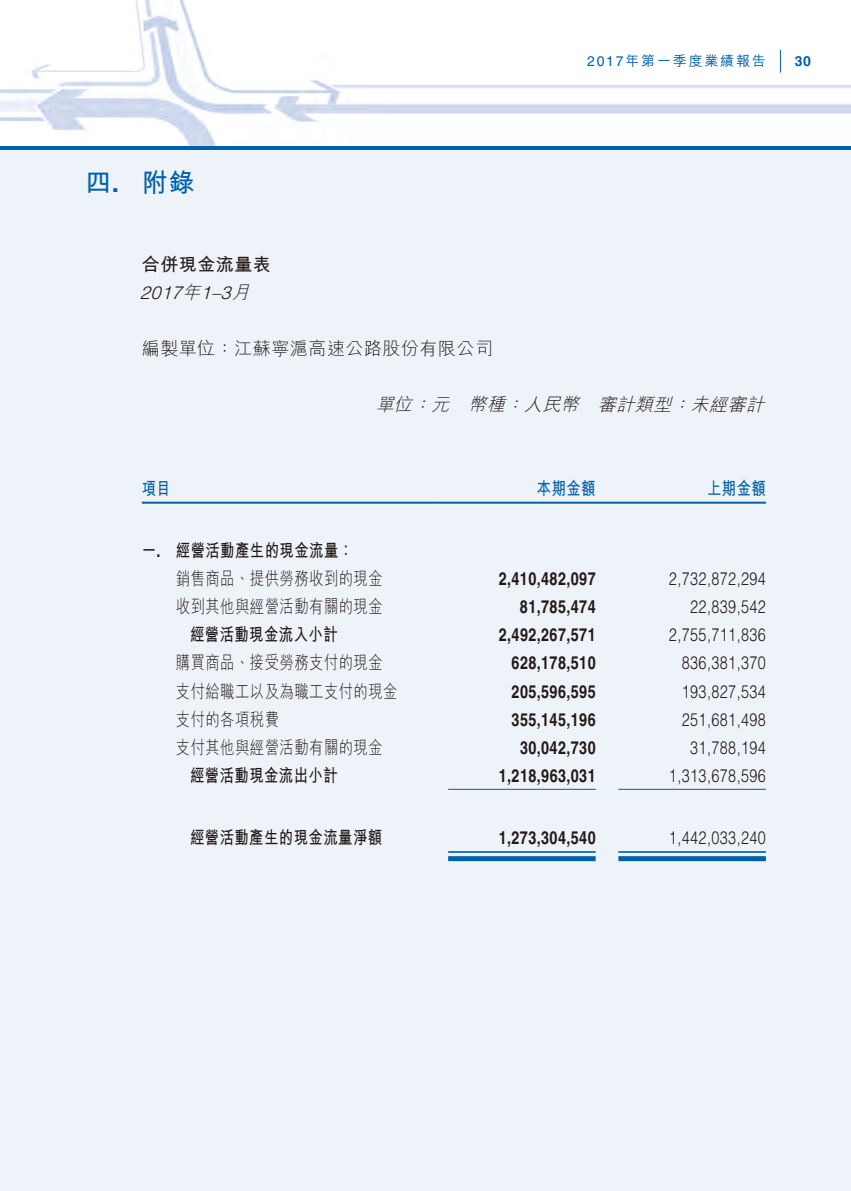
<style>
.page{position:relative;width:851px;height:1191px;background:#fff}
.page>*{position:absolute;margin:0;border:0;box-sizing:border-box;transform-origin:0 0}
.t1{font:700 26px "M Hei HK";color:#0060ab}
.t2{font:300 18px "Helvetica LT Std";letter-spacing:.03em;color:#231916;scale:.8 1}
.t3{font:700 18px "Helvetica LT Std";letter-spacing:.03em;color:#231916;scale:.8 1}
.t4{font:300 18px "M Hei HK";letter-spacing:.03em;color:#231916;scale:.8 1}
.t5{font:700 18px "M Hei HK";letter-spacing:.03em;color:#231916;scale:.8 1}
.t6{font:italic 300 18px "M Hei HK";color:#231916}
.t7{font:300 18px "M Hei HK";letter-spacing:.03em;color:#231916}
.t8{font:700 18px "M Hei HK";letter-spacing:.03em;color:#0060ab;scale:.8 1}
.t9{font:italic 300 18px "Helvetica LT Std";color:#231916}
.t10{font:700 18px "M Hei HK";letter-spacing:.03em;color:#231916}
.t11{font:500 14px "M Hei HK";letter-spacing:.13em;color:#0060ab}
.t12{font:700 14px "Helvetica LT Std";color:#0060ab}
.s1{font-family:"Helvetica LT Std";font-weight:400}
.s2{font-family:"Helvetica LT Std"}
.s3{font-family:"M Hei HK"}
</style>
<div class="page">
<img style="left:0;top:0;width:850px;height:146px">
<div style="left:0;top:146px;width:850px;height:6px;background:#0060ab"></div>
<svg style="left:780px;top:50px;width:1px;height:23px"></svg>
<div style="left:0;top:150px;width:850px;height:1041px;background:#eef2f9"></div>
<hr style="left:142px;top:501px;width:295px;height:2px;background:#0060ab">
<hr style="left:437px;top:501px;width:170px;height:2px;background:#0060ab">
<hr style="left:607px;top:501px;width:158px;height:2px;background:#0060ab">
<hr style="left:448px;top:789px;width:147px;height:1px;background:#0060ab">
<hr style="left:618px;top:789px;width:147px;height:1px;background:#0060ab">
<hr style="left:448px;top:851px;width:147px;height:2px;background:#0060ab">
<div style="left:448px;top:856px;width:147px;height:5px;background:#0060ab"></div>
<hr style="left:618px;top:851px;width:147px;height:2px;background:#0060ab">
<div style="left:618px;top:856px;width:147px;height:5px;background:#0060ab"></div>
<p class="t11" style="left:587px;top:51px;width:180px"><span class="s1">2017</span>年第一季度業績報告</p>
<p class="t12" style="left:794px;top:52px;width:17px">30</p>
<h1 class="t1" style="left:85px;top:163px;width:35px">四<span class="s2">.</span></h1>
<h1 class="t1" style="left:142px;top:163px;width:54px">附錄</h1>
<p class="t10" style="left:142px;top:252px;width:131px">合併現金流量表</p>
<p class="t9" style="left:200px;top:282px;width:55px"><span class="s3">月</span>3–1</p>
<p class="t6" style="left:182px;top:283px;width:24px">年</p>
<p class="t9" style="left:140px;top:282px;width:49px">2017</p>
<p class="t7" style="left:142px;top:339px;width:353px">編製單位：江蘇寧滬高速公路股份有限公司</p>
<p class="t6" style="left:375px;top:395px;width:43px">單位</p>
<p class="t6" style="left:431px;top:395px;width:24px">元</p>
<p class="t6" style="left:413px;top:395px;width:24px">：</p>
<p class="t6" style="left:468px;top:395px;width:43px">幣種</p>
<p class="t6" style="left:524px;top:395px;width:61px">人民幣</p>
<p class="t6" style="left:505px;top:395px;width:24px">：</p>
<p class="t6" style="left:598px;top:395px;width:80px">審計類型</p>
<p class="t6" style="left:690px;top:395px;width:80px">未經審計</p>
<p class="t6" style="left:672px;top:395px;width:24px">：</p>
<p class="t8" style="left:142px;top:476px;width:38px">項目</p>
<p class="t5" style="left:142px;top:538px;width:25px">一<span class="s2">.</span></p>
<p class="t5" style="left:176px;top:538px;width:223px">經營活動產生的現金流量：</p>
<p class="t4" style="left:176px;top:569px;width:260px">銷售商品、提供勞務收到的現金</p>
<p class="t4" style="left:176px;top:597px;width:260px">收到其他與經營活動有關的現金</p>
<p class="t5" style="left:190px;top:622px;width:186px">經營活動現金流入小計</p>
<p class="t4" style="left:176px;top:653px;width:260px">購買商品、接受勞務支付的現金</p>
<p class="t4" style="left:176px;top:681px;width:279px">支付給職工以及為職工支付的現金</p>
<p class="t4" style="left:176px;top:709px;width:131px">支付的各項稅費</p>
<p class="t4" style="left:176px;top:737px;width:260px">支付其他與經營活動有關的現金</p>
<p class="t5" style="left:190px;top:762px;width:186px">經營活動現金流出小計</p>
<p class="t5" style="left:190px;top:824px;width:242px">經營活動產生的現金流量淨額</p>
<p class="t8" style="left:536px;top:476px;width:75px">本期金額</p>
<p class="t8" style="left:707px;top:476px;width:75px">上期金額</p>
<p class="t3" style="left:498px;top:568px;width:123px">2,410,482,097</p>
<p class="t2" style="left:668px;top:568px;width:123px">2,732,872,294</p>
<p class="t3" style="left:520px;top:596px;width:96px">81,785,474</p>
<p class="t2" style="left:690px;top:596px;width:96px">22,839,542</p>
<p class="t3" style="left:498px;top:624px;width:123px">2,492,267,571</p>
<p class="t2" style="left:668px;top:624px;width:123px">2,755,711,836</p>
<p class="t3" style="left:511px;top:652px;width:107px">628,178,510</p>
<p class="t2" style="left:681px;top:652px;width:107px">836,381,370</p>
<p class="t3" style="left:511px;top:680px;width:107px">205,596,595</p>
<p class="t2" style="left:681px;top:680px;width:107px">193,827,534</p>
<p class="t3" style="left:511px;top:708px;width:107px">355,145,196</p>
<p class="t2" style="left:681px;top:708px;width:107px">251,681,498</p>
<p class="t3" style="left:520px;top:736px;width:96px">30,042,730</p>
<p class="t2" style="left:690px;top:736px;width:96px">31,788,194</p>
<p class="t3" style="left:498px;top:764px;width:123px">1,218,963,031</p>
<p class="t2" style="left:668px;top:764px;width:123px">1,313,678,596</p>
<p class="t3" style="left:498px;top:826px;width:123px">1,273,304,540</p>
<p class="t2" style="left:668px;top:826px;width:123px">1,442,033,240</p>
</div>
